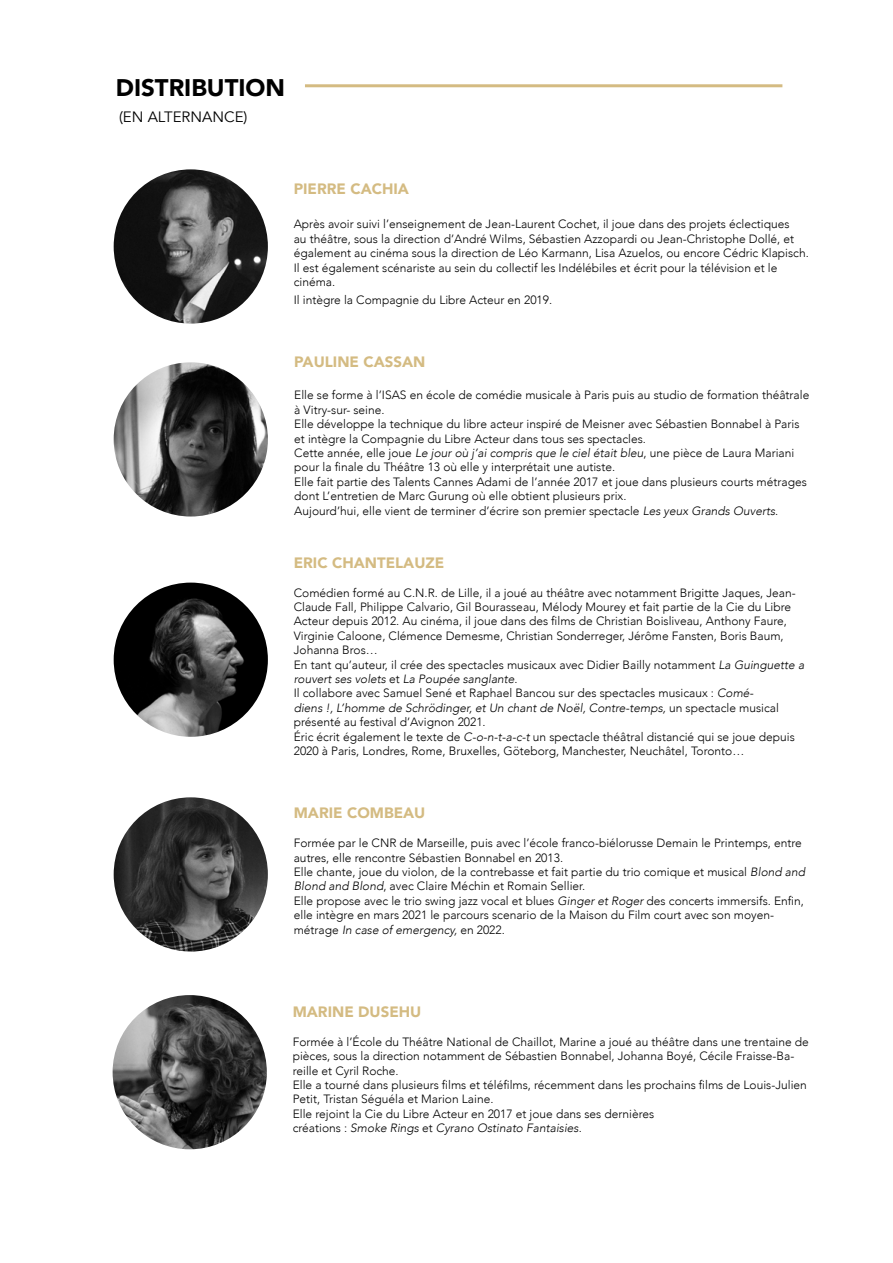
<style>
.page{position:relative;width:893px;height:1263px;background:#fff}
.page>*{position:absolute;margin:0;border:0;box-sizing:border-box;transform-origin:0 0}
.t1{font:900 24px "Avenir";color:#000}
.t2{font:900 15px "Avenir";color:#d4bb82}
.t3{font:15px "Avenir";color:#000}
.t4{font:300 12px/14.4px "Avenir";color:#000}
.s1{font-style:italic}
</style>
<div class="page">
<hr style="left:305px;top:84px;width:477px;height:3px;background:#d4bb82">
<img style="left:114px;top:169px;width:154px;height:155px;border-radius:77px">
<img style="left:114px;top:362px;width:154px;height:154px;border-radius:77px">
<img style="left:114px;top:583px;width:154px;height:154px;border-radius:77px">
<img style="left:114px;top:797px;width:154px;height:154px;border-radius:77px">
<img style="left:113px;top:995px;width:154px;height:154px;border-radius:77px">
<h1 class="t1" style="left:116px;top:67px;width:171px">DISTRIBUTION</h1>
<p class="t3" style="left:119px;top:108px;width:130px">(EN ALTERNANCE)</p>
<p class="t2" style="left:294px;top:176px;width:117px">PIERRE CACHIA</p>
<p class="t4" style="left:294px;top:217px;width:516px">Après avoir suivi l’enseignement de Jean-Laurent Cochet, il joue dans des projets éclectiques<br>au théâtre, sous la direction d’André Wilms, Sébastien Azzopardi ou Jean-Christophe Dollé, et également au cinéma sous la direction de Léo Karmann, Lisa Azuelos, ou encore Cédric Klapisch.<br>Il est également scénariste au sein du collectif les Indélébiles et écrit pour la télévision et le cinéma.</p>
<p class="t4" style="left:294px;top:293px;width:260px">Il intègre la Compagnie du Libre Acteur en 2019.</p>
<p class="t2" style="left:294px;top:349px;width:133px">PAULINE CASSAN</p>
<p class="t4" style="left:294px;top:388px;width:517px">Elle se forme à l’ISAS en école de comédie musicale à Paris puis au studio de formation théâtrale à Vitry-sur- seine.<br>Elle développe la technique du libre acteur inspiré de Meisner avec Sébastien Bonnabel à Paris et intègre la Compagnie du Libre Acteur dans tous ses spectacles.<br>Cette année, elle joue <span class="s1">Le jour où j’ai compris que le ciel était bleu</span>, une pièce de Laura Mariani pour la finale du Théâtre 13 où elle y interprétait une autiste.<br>Elle fait partie des Talents Cannes Adami de l’année 2017 et joue dans plusieurs courts métrages dont L’entretien de Marc Gurung où elle obtient plusieurs prix.<br>Aujourd’hui, elle vient de terminer d’écrire son premier spectacle <span class="s1">Les yeux Grands Ouverts</span>.</p>
<p class="t2" style="left:294px;top:550px;width:152px">ERIC CHANTELAUZE</p>
<p class="t4" style="left:294px;top:585px;width:512px">Comédien formé au C.N.R. de Lille, il a joué au théâtre avec notamment Brigitte Jaques, Jean-Claude Fall, Philippe Calvario, Gil Bourasseau, Mélody Mourey et fait partie de la Cie du Libre Acteur depuis 2012. Au cinéma, il joue dans des films de Christian Boisliveau, Anthony Faure, Virginie Caloone, Clémence Demesme, Christian Sonderreger, Jérôme Fansten, Boris Baum, Johanna Bros…<br>En tant qu’auteur, il crée des spectacles musicaux avec Didier Bailly notamment <span class="s1">La Guinguette a rouvert ses volets</span> et <span class="s1">La Poupée sanglante</span>.<br>Il collabore avec Samuel Sené et Raphael Bancou sur des spectacles musicaux : <span class="s1">Comé-<br>diens !, L’homme de Schrödinger, et Un chant de Noël, Contre-temps,</span> un spectacle musical présenté au festival d’Avignon 2021.<br>Éric écrit également le texte de <span class="s1">C-o-n-t-a-c-t</span> un spectacle théâtral distancié qui se joue depuis 2020 à Paris, Londres, Rome, Bruxelles, Göteborg, Manchester, Neuchâtel, Toronto…</p>
<p class="t2" style="left:294px;top:800px;width:133px">MARIE COMBEAU</p>
<p class="t4" style="left:294px;top:836px;width:513px">Formée par le CNR de Marseille, puis avec l’école franco-biélorusse Demain le Printemps, entre autres, elle rencontre Sébastien Bonnabel en 2013.<br>Elle chante, joue du violon, de la contrebasse et fait partie du trio comique et musical <span class="s1">Blond and Blond and Blond</span>, avec Claire Méchin et Romain Sellier.<br>Elle propose avec le trio swing jazz vocal et blues <span class="s1">Ginger et Roger</span> des concerts immersifs. Enfin, elle intègre en mars 2021 le parcours scenario de la Maison du Film court avec son moyen&shy;métrage <span class="s1">In case of emergency,</span> en 2022.</p>
<p class="t2" style="left:293px;top:999px;width:130px">MARINE DUSEHU</p>
<p class="t4" style="left:293px;top:1034px;width:518px">Formée à l’École du Théâtre National de Chaillot, Marine a joué au théâtre dans une trentaine de pièces, sous la direction notamment de Sébastien Bonnabel, Johanna Boyé, Cécile Fraisse-Ba&shy;reille et Cyril Roche.<br>Elle a tourné dans plusieurs films et téléfilms, récemment dans les prochains films de Louis-Julien Petit, Tristan Séguéla et Marion Laine.<br>Elle rejoint la Cie du Libre Acteur en 2017 et joue dans ses dernières<br>créations : <span class="s1">Smoke Rings</span> et <span class="s1">Cyrano Ostinato Fantaisies</span>.</p>
</div>
